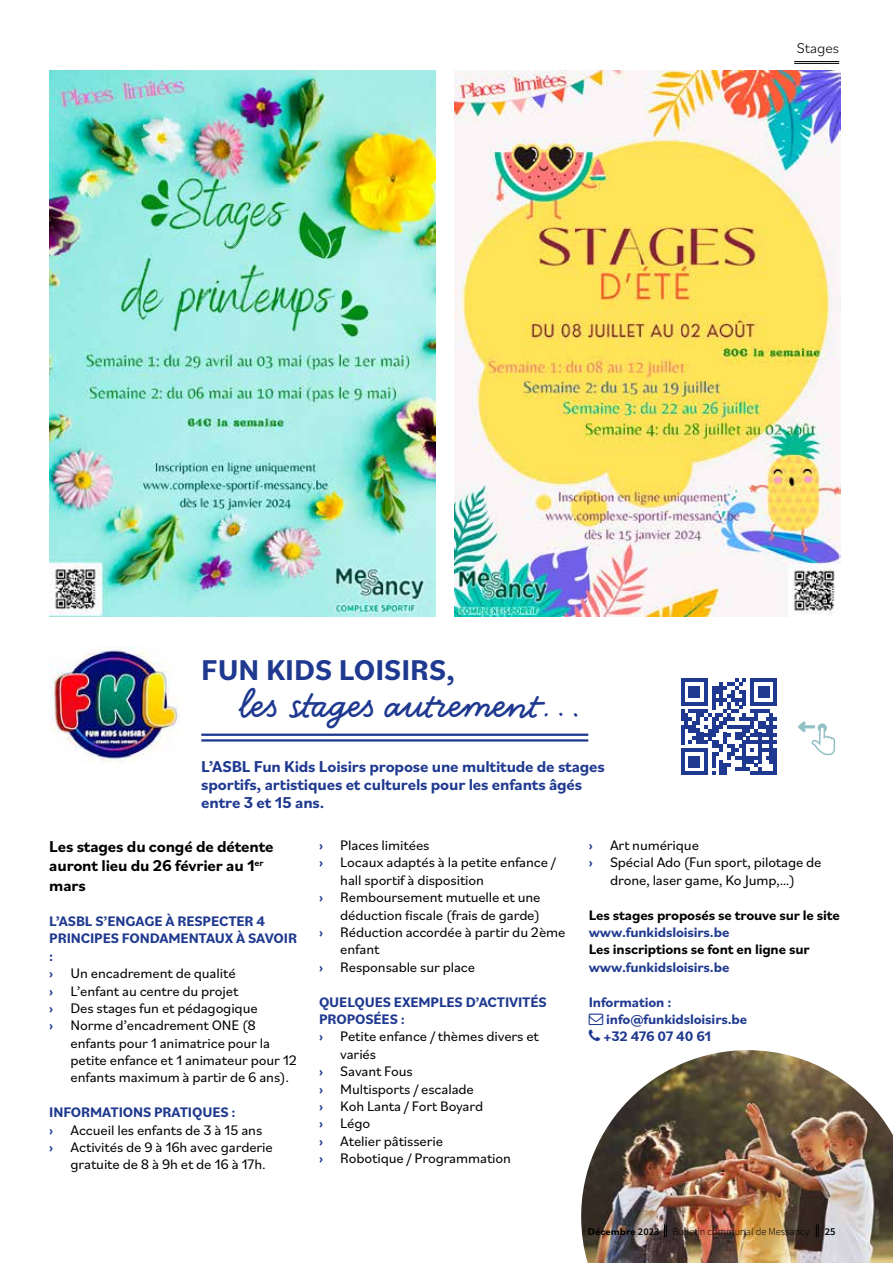
<style>
.page{position:relative;width:893px;height:1263px;background:#fff}
.page>*{position:absolute;margin:0;border:0;box-sizing:border-box;transform-origin:0 0}
.t1{font:700 43.65px "Handsome Pro";color:#1e398f}
.t2{font:700 30px "Bilo";color:#1e398f}
.t3{font:700 16.5px/18px "Bilo";letter-spacing:-.01em;color:#1e398f}
.t4{font:700 16.5px/19.8px "Bilo";letter-spacing:-.01em;color:#000}
.t5{font:300 15px "Bilo";color:#000}
.t6{font:14.55px "Bilo";letter-spacing:-.01em;color:#000}
.t7{font:700 14.55px/17.4px "Bilo";letter-spacing:-.01em;color:#1e398f}
.t8{font:700 14.55px "Bilo";letter-spacing:-.01em;color:#000}
.t9{font:300 10.5px "Source Sans Pro";color:#000}
.t10{font:700 10.5px "Bilo";color:#000}
.t11{font:600 10.5px "Source Sans Pro";color:#000}
.s1{font-weight:700;color:#1e398f}
.s2{font-family:"Source Sans Pro";font-weight:600}
</style>
<div class="page">
<hr style="left:794px;top:63px;width:45px;height:1px;background:#000">
<hr style="left:794px;top:61px;width:45px;height:1px;background:#000">
<img style="left:50px;top:71px;width:386px;height:545px">
<img style="left:455px;top:71px;width:386px;height:545px">
<svg style="left:681px;top:678px;width:96px;height:97px"></svg>
<hr style="left:201px;top:734px;width:387px;height:2px;background:#1e398f">
<hr style="left:201px;top:739px;width:387px;height:2px;background:#1e398f">
<img style="left:49px;top:647px;width:132px;height:117px">
<img style="left:581px;top:1050px;width:312px;height:213px">
<svg style="left:798px;top:721px;width:38px;height:35px"></svg>
<svg style="left:816px;top:1224px;width:3px;height:13px"></svg>
<svg style="left:664px;top:1224px;width:3px;height:13px"></svg>
<p class="t5" style="left:797px;top:37px;width:44px">Stages</p>
<h2 class="t2" style="left:201px;top:649px;width:255px">FUN KIDS LOISIRS,</h2>
<h1 class="t1" style="left:241px;top:678px;width:345px">les stages autrement…</h1>
<p class="t3" style="left:201px;top:757px;width:405px">L’ASBL Fun Kids Loisirs propose une multitude de stages sportifs, artistiques et culturels pour les enfants âgés entre 3 et 15 ans.</p>
<p class="t4" style="left:49px;top:835px;width:226px">Les stages du congé de détente auront lieu du 26 février au 1<sup>er </sup>mars</p>
<p class="t7" style="left:49px;top:912px;width:217px">L’ASBL S’ENGAGE À RESPECTER 4</p>
<p class="t7" style="left:49px;top:929px;width:249px">PRINCIPES FONDAMENTAUX À SAVOIR</p>
<p class="t7" style="left:49px;top:946px;width:6px">:</p>
<p class="t6" style="left:49px;top:963px;width:188px"><span class="s1">›</span> Un encadrement de qualité</p>
<p class="t6" style="left:49px;top:980px;width:190px"><span class="s1">›</span> L’enfant au centre du projet</p>
<p class="t6" style="left:49px;top:998px;width:210px"><span class="s1">›</span> Des stages fun et pédagogique</p>
<p class="t6" style="left:49px;top:1015px;width:208px"><span class="s1">›</span> Norme d’encadrement ONE (8</p>
<p class="t6" style="left:71px;top:1033px;width:201px">enfants pour 1 animatrice pour la</p>
<p class="t6" style="left:71px;top:1050px;width:228px">petite enfance et 1 animateur pour 12</p>
<p class="t6" style="left:71px;top:1067px;width:220px">enfants maximum à partir de 6 ans).</p>
<p class="t7" style="left:49px;top:1103px;width:188px">INFORMATIONS PRATIQUES :</p>
<p class="t6" style="left:49px;top:1120px;width:214px"><span class="s1">›</span> Accueil les enfants de 3 à 15 ans</p>
<p class="t6" style="left:49px;top:1137px;width:225px"><span class="s1">›</span> Activités de 9 à 16h avec garderie</p>
<p class="t6" style="left:71px;top:1154px;width:197px">gratuite de 8 à 9h et de 16 à 17h.</p>
<p class="t6" style="left:319px;top:835px;width:112px"><span class="s1">›</span> Places limitées</p>
<p class="t6" style="left:319px;top:852px;width:238px"><span class="s1">›</span> Locaux adaptés à la petite enfance /</p>
<p class="t6" style="left:340px;top:870px;width:145px">hall sportif à disposition</p>
<p class="t6" style="left:319px;top:887px;width:223px"><span class="s1">›</span> Remboursement mutuelle et une</p>
<p class="t6" style="left:340px;top:905px;width:201px">déduction fiscale (frais de garde)</p>
<p class="t6" style="left:319px;top:922px;width:248px"><span class="s1">›</span> Réduction accordée à partir du 2ème</p>
<p class="t6" style="left:340px;top:939px;width:40px">enfant</p>
<p class="t6" style="left:319px;top:957px;width:158px"><span class="s1">›</span> Responsable sur place</p>
<p class="t7" style="left:319px;top:992px;width:229px">QUELQUES EXEMPLES D’ACTIVITÉS</p>
<p class="t7" style="left:319px;top:1010px;width:87px">PROPOSÉES :</p>
<p class="t6" style="left:319px;top:1026px;width:221px"><span class="s1">›</span> Petite enfance / thèmes divers et</p>
<p class="t6" style="left:340px;top:1044px;width:37px">variés</p>
<p class="t6" style="left:319px;top:1061px;width:95px"><span class="s1">›</span> Savant Fous</p>
<p class="t6" style="left:319px;top:1079px;width:156px"><span class="s1">›</span> Multisports / escalade</p>
<p class="t6" style="left:319px;top:1096px;width:166px"><span class="s1">›</span> Koh Lanta / Fort Boyard</p>
<p class="t6" style="left:319px;top:1113px;width:53px"><span class="s1">›</span> Légo</p>
<p class="t6" style="left:319px;top:1131px;width:126px"><span class="s1">›</span> Atelier pâtisserie</p>
<p class="t6" style="left:319px;top:1148px;width:194px"><span class="s1">›</span> Robotique / Programmation</p>
<p class="t6" style="left:589px;top:835px;width:112px"><span class="s1">›</span> Art numérique</p>
<p class="t6" style="left:589px;top:852px;width:234px"><span class="s1">›</span> Spécial Ado (Fun sport, pilotage de</p>
<p class="t6" style="left:610px;top:870px;width:186px">drone, laser game, Ko Jump,…)</p>
<p class="t8" style="left:589px;top:905px;width:253px">Les stages proposés se trouve sur le site</p>
<p class="t7" style="left:589px;top:923px;width:142px">www.funkidsloisirs.be</p>
<p class="t8" style="left:589px;top:939px;width:222px">Les inscriptions se font en ligne sur</p>
<p class="t7" style="left:589px;top:958px;width:142px">www.funkidsloisirs.be</p>
<p class="t7" style="left:603px;top:992px;width:146px;text-indent:-14px">Information : info@funkidsloisirs.be +32 476 07 40 61</p>
<p class="t10" style="left:588px;top:1224px;width:73px">Décembre <span class="s2">2023</span></p>
<p class="t9" style="left:673px;top:1225px;width:139px">Bulletin communal de Messancy</p>
<p class="t11" style="left:825px;top:1224px;width:12px">25</p>
</div>
